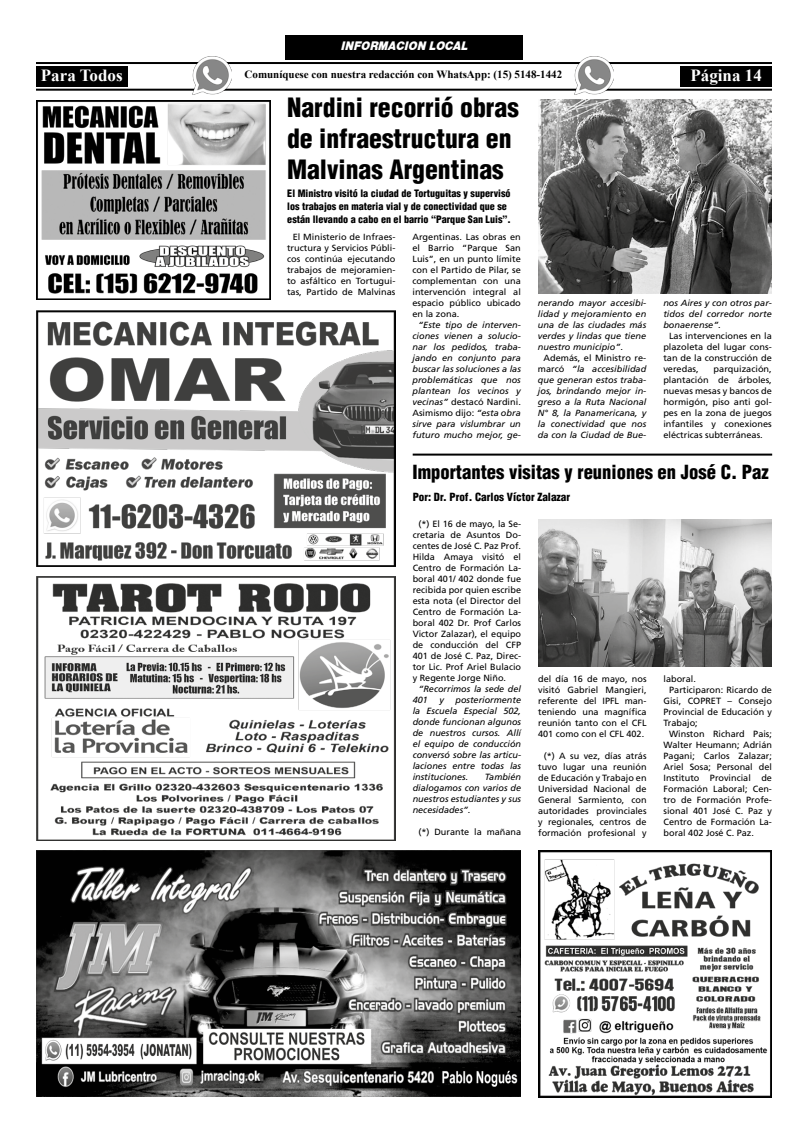
<style>
.page{position:relative;width:808px;height:1134px;background:#fff}
.page>*{position:absolute;margin:0;border:0;box-sizing:border-box;transform-origin:0 0}
.t1{font:900 condensed 26px/31px "Helvetica";color:#000}
.t2{font:900 condensed 19px "Helvetica";color:#000}
.t3{font:700 17px "Times New Roman";color:#fff}
.t4{font:800 12.8px "Helvetica Obl";color:#fff;scale:.92 1}
.t5{font:700 11px "Times New Roman";color:#000}
.t6{font:900 condensed 11px "Helvetica";color:#000}
.t7{font:900 condensed 10px/13px "Helvetica";color:#000}
.t8{font:9px/11px "Frutiger LT Std";color:#000;text-align:justify}
.t9{font:italic 9px/11px "Frutiger LT Std";color:#000;text-align:justify}
.t10{font:italic 8.9px/11px "Frutiger LT Std";color:#000;text-align:justify}
.t11{font:8.9px/11px "Frutiger LT Std";color:#000;text-align:justify}
.s1{font-style:normal}
</style>
<div class="page">
<img style="left:36px;top:577px;width:359px;height:264px">
<img style="left:36px;top:851px;width:485px;height:245px">
<img style="left:36px;top:310px;width:359px;height:256px">
<img style="left:538px;top:850px;width:234px;height:248px">
<img style="left:538px;top:520px;width:234px;height:146px">
<div style="left:285px;top:36px;width:238px;height:24px;background:#000"></div>
<hr style="left:36px;top:62px;width:736px;height:2px;background:#000">
<hr style="left:36px;top:89px;width:736px;height:2px;background:#000">
<div style="left:36px;top:66px;width:92px;height:21px;background:#000"></div>
<div style="left:680px;top:66px;width:92px;height:21px;background:#000"></div>
<img style="left:193px;top:56px;width:39px;height:39px">
<img style="left:575px;top:56px;width:38px;height:39px">
<hr style="left:413px;top:454px;width:359px;height:2px;background:#000">
<img style="left:538px;top:99px;width:233px;height:195px">
<img style="left:36px;top:100px;width:234px;height:200px">
<h3 class="t4" style="left:341px;top:38px;width:139px">INFORMACION LOCAL</h3>
<h3 class="t3" style="left:41px;top:64px;width:83px">Para Todos</h3>
<p class="t5" style="left:245px;top:67px;width:319px">Comuníquese con nuestra redacción con WhatsApp: (15) 5148-1442</p>
<h3 class="t3" style="left:690px;top:63px;width:73px">Página 14</h3>
<h1 class="t1" style="left:287px;top:91px;width:233px">Nardini recorrió obras de infraestructura en<br>Malvinas Argentinas</h1>
<p class="t7" style="left:287px;top:187px;width:225px">El Ministro visitó la ciudad de Tortuguitas y supervisó los trabajos en materia vial y de conectividad que se están llevando a cabo en el barrio “Parque San Luis”.</p>
<p class="t11" style="left:287px;top:232px;width:110px;text-indent:6px">El Ministerio de Infraes&shy;tructura y Servicios Públi&shy;cos continúa ejecutando trabajos de mejoramien&shy;to asfáltico en Tortugui&shy;tas, Partido de Malvinas</p>
<p class="t11" style="left:412px;top:232px;width:110px">Argentinas. Las obras en el Barrio “Parque San Luis”, en un punto límite con el Partido de Pilar, se complementan con una intervención integral al espacio público ubicado en la zona.</p>
<p class="t10" style="left:412px;top:320px;width:110px;text-indent:6px">“Este tipo de interven&shy;ciones vienen a solucio&shy;nar los pedidos, traba&shy;jando en conjunto para buscar las soluciones a las problemáticas que nos plantean los vecinos y vecinas” <span class="s1">destacó Nardini.<br>Asimismo dijo:</span> “esta obra sirve para vislumbrar un futuro mucho mejor, ge-</p>
<p class="t10" style="left:538px;top:298px;width:110px">nerando mayor accesibi&shy;lidad y mejoramiento en una de las ciudades más verdes y lindas que tiene nuestro municipio”<span class="s1">.</span></p>
<p class="t10" style="left:538px;top:353px;width:110px;text-indent:6px"><span class="s1">Además, el Ministro re&shy;marcó</span> “la accesibilidad que generan estos traba&shy;jos, brindando mejor in&shy;greso a la Ruta Nacional N° 8, la Panamericana, y la conectividad que nos da con la Ciudad de Bue-</p>
<p class="t10" style="left:663px;top:298px;width:110px">nos Aires y con otros par&shy;tidos del corredor norte bonaerense”.</p>
<p class="t11" style="left:663px;top:331px;width:110px;text-indent:6px">Las intervenciones en la plazoleta del lugar cons&shy;tan de la construcción de veredas,</p>
<p class="t11" style="left:663px;top:364px;width:110px;text-indent:50px">parquización, plantación de árboles, nuevas mesas y bancos de hormigón, piso anti gol&shy;pes en la zona de juegos infantiles y conexiones eléctricas subterráneas.</p>
<h2 class="t2" style="left:412px;top:460px;width:358px">Importantes visitas y reuniones en José C. Paz</h2>
<p class="t6" style="left:413px;top:490px;width:159px">Por: Dr. Prof. Carlos Víctor Zalazar</p>
<p class="t8" style="left:413px;top:518px;width:110px;text-indent:6px">(*) El 16 de mayo, la Se&shy;cretaria de Asuntos Do&shy;centes de José C. Paz Prof.<br>Hilda Amaya visitó el Centro de Formación La&shy;boral 401/ 402 donde fue recibida por quien escribe esta nota (el Director del Centro de Formación La&shy;boral 402 Dr. Prof Carlos Victor Zalazar), el equipo de conducción del CFP 401 de José C. Paz, Direc&shy;tor Lic. Prof Ariel Bulacio y Regente Jorge Niño.</p>
<p class="t9" style="left:413px;top:683px;width:110px;text-indent:6px">“Recorrimos la sede del<br>401</p>
<p class="t9" style="left:413px;top:694px;width:110px;text-indent:43px">posteriormente la Escuela Especial 502, donde funcionan algunos de nuestros cursos. Allí el equipo de conducción conversó sobre las articu&shy;laciones entre todas las instituciones.</p>
<p class="t9" style="left:439px;top:694px;width:6px">y</p>
<p class="t9" style="left:413px;top:771px;width:110px;text-indent:72px">También dialogamos con varios de nuestros estudiantes y sus necesidades”.</p>
<p class="t8" style="left:418px;top:826px;width:104px">(*) Durante la mañana</p>
<p class="t8" style="left:538px;top:673px;width:110px">del día 16 de mayo, nos visitó Gabriel Mangieri, referente del IPFL man&shy;teniendo una magnífica reunión tanto con el CFL 401 como con el CFL 402.</p>
<p class="t8" style="left:538px;top:750px;width:110px;text-indent:6px">(*) A su vez, días atrás tuvo lugar una reunión de Educación y Trabajo en Universidad Nacional de General Sarmiento, con autoridades provinciales y regionales, centros de formación profesional y</p>
<p class="t8" style="left:663px;top:673px;width:34px">laboral.</p>
<p class="t8" style="left:669px;top:684px;width:104px">Participaron: Ricardo de</p>
<p class="t8" style="left:663px;top:695px;width:110px">Gisi, COPRET – Consejo</p>
<p class="t8" style="left:663px;top:706px;width:110px">Provincial de Educación y</p>
<p class="t8" style="left:663px;top:717px;width:36px">Trabajo;</p>
<p class="t8" style="left:669px;top:728px;width:104px">Winston Richard Pais;</p>
<p class="t8" style="left:663px;top:739px;width:110px">Walter Heumann; Adrián</p>
<p class="t8" style="left:663px;top:750px;width:110px">Pagani; Carlos Zalazar;</p>
<p class="t8" style="left:663px;top:761px;width:110px">Ariel Sosa; Personal del</p>
<p class="t8" style="left:663px;top:772px;width:110px">Instituto Provincial de</p>
<p class="t8" style="left:663px;top:783px;width:110px">Formación Laboral; Cen-</p>
<p class="t8" style="left:663px;top:794px;width:110px">tro de Formación Profe-</p>
<p class="t8" style="left:663px;top:805px;width:110px">sional 401 José C. Paz y</p>
<p class="t8" style="left:663px;top:816px;width:110px">Centro de Formación La-</p>
<p class="t8" style="left:663px;top:827px;width:92px">boral 402 José C. Paz.</p>
</div>
